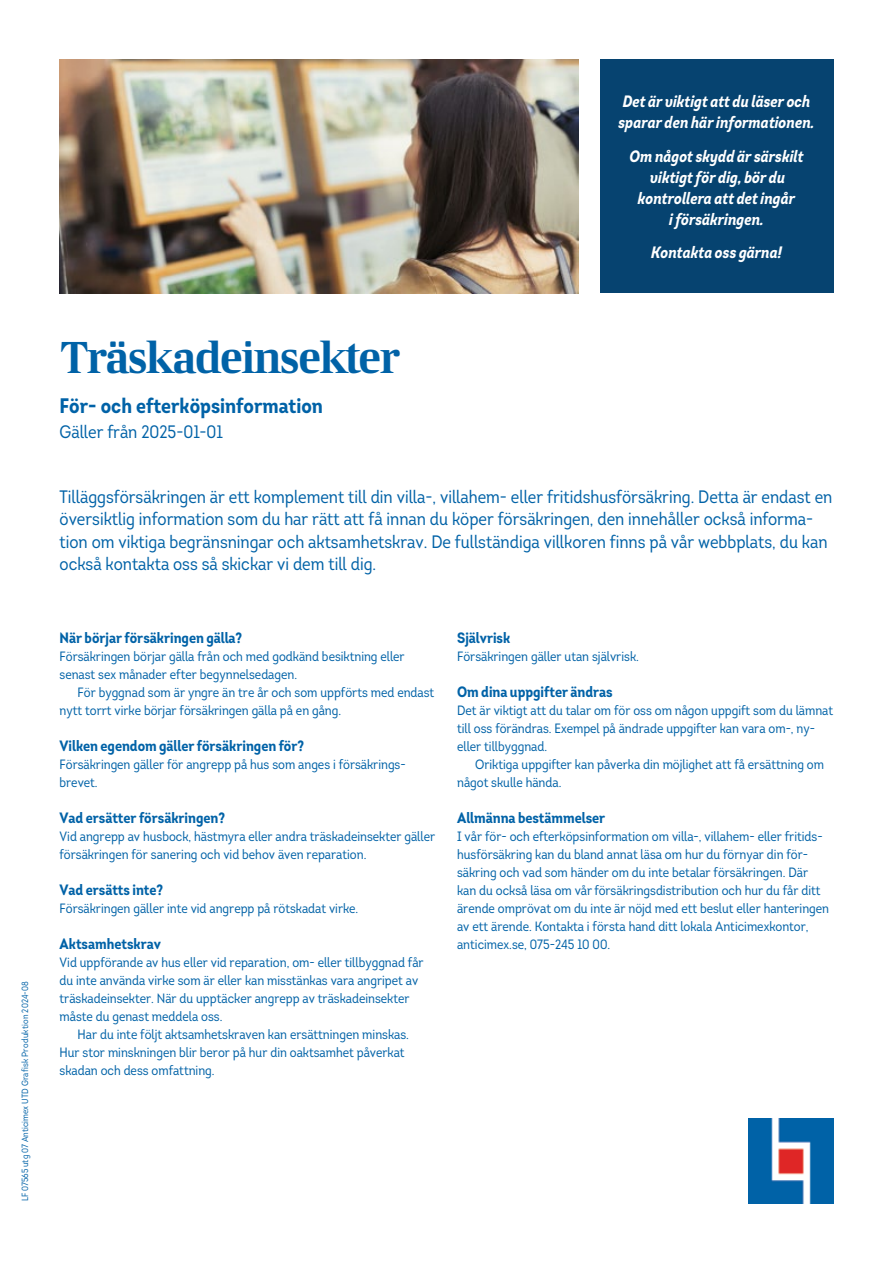
<style>
.page{position:relative;width:893px;height:1263px;background:#fff}
.page>*{position:absolute;margin:0;border:0;box-sizing:border-box;transform-origin:0 0}
.t1{font:45px "LF Rubrik 2";letter-spacing:-.04em;color:#0062a7}
.t2{font:700 21px "Intro Cond UDP";color:#0062a7}
.t3{font:18px/22.5px "Intro Cond UDP";color:#0062a7}
.t4{font:italic 700 16.5px/21px "Intro Cond UDP";color:#fff}
.t5{font:700 15px "Intro Cond UDP";color:#0062a7}
.t6{font:13.5px/18px "Intro Cond UDP";color:#0062a7}
.t7{font:9px "Intro Cond UDP";letter-spacing:.015em;color:#0062a7}
</style>
<div class="page">
<img style="left:60px;top:60px;width:518px;height:233px">
<div style="left:600px;top:60px;width:233px;height:233px;background:#064370"></div>
<img style="left:748px;top:1118px;width:85px;height:85px">
<p class="t4" style="left:618px;top:91px;width:198px">Det är viktigt att du läser och sparar den här informationen.</p>
<p class="t4" style="left:629px;top:145px;width:176px;text-align:center">Om något skydd är särskilt viktigt för dig, bör du kontrollera att det ingår<br>i försäkringen.</p>
<p class="t4" style="left:651px;top:242px;width:132px">Kontakta oss gärna!</p>
<p class="t7" style="left:19px;top:1201px;width:221px;rotate:-90deg">LF 07565 utg 07 Anticimex UTD Grafisk Produktion 2024-08</p>
<h1 class="t1" style="left:60px;top:329px;width:343px">Träskadeinsekter</h1>
<h2 class="t2" style="left:60px;top:392px;width:265px">För- och efterköpsinformation</h2>
<h3 class="t3" style="left:60px;top:420px;width:165px">Gäller från 2025-01-01</h3>
<p class="t3" style="left:60px;top:485px;width:774px">Tilläggsförsäkringen är ett komplement till din villa-, villahem- eller fritidshusförsäkring. Detta är endast en översiktlig information som du har rätt att få innan du köper försäkringen, den innehåller också informa&shy;tion om viktiga begränsningar och aktsamhetskrav. De fullständiga villkoren finns på vår webbplats, du kan också kontakta oss så skickar vi dem till dig.</p>
<p class="t5" style="left:60px;top:628px;width:184px">När börjar försäkringen gälla?</p>
<p class="t6" style="left:60px;top:647px;width:347px">Försäkringen börjar gälla från och med godkänd besiktning eller senast sex månader efter begynnelsedagen.</p>
<p class="t6" style="left:60px;top:683px;width:376px;text-indent:18px">För byggnad som är yngre än tre år och som uppförts med endast nytt torrt virke börjar försäkringen gälla på en gång.</p>
<p class="t5" style="left:60px;top:736px;width:246px">Vilken egendom gäller försäkringen för?</p>
<p class="t6" style="left:60px;top:755px;width:348px">Försäkringen gäller för angrepp på hus som anges i försäkrings&shy;brevet.</p>
<p class="t5" style="left:60px;top:808px;width:167px">Vad ersätter försäkringen?</p>
<p class="t6" style="left:60px;top:827px;width:377px">Vid angrepp av husbock, hästmyra eller andra träskadeinsekter gäller försäkringen för sanering och vid behov även reparation.</p>
<p class="t5" style="left:60px;top:880px;width:105px">Vad ersätts inte?</p>
<p class="t6" style="left:60px;top:899px;width:300px">Försäkringen gäller inte vid angrepp på rötskadat virke.</p>
<p class="t5" style="left:60px;top:934px;width:103px">Aktsamhetskrav</p>
<p class="t6" style="left:60px;top:953px;width:366px">Vid uppförande av hus eller vid reparation, om- eller tillbyggnad får du inte använda virke som är eller kan misstänkas vara angripet av träskadeinsekter. När du upptäcker angrepp av träskadeinsekter måste du genast meddela oss.</p>
<p class="t6" style="left:60px;top:1025px;width:351px;text-indent:18px">Har du inte följt aktsamhetskraven kan ersättningen minskas.<br>Hur stor minskningen blir beror på hur din oaktsamhet påverkat skadan och dess omfattning.</p>
<p class="t5" style="left:457px;top:628px;width:55px">Självrisk</p>
<p class="t6" style="left:457px;top:647px;width:183px">Försäkringen gäller utan självrisk.</p>
<p class="t5" style="left:457px;top:682px;width:157px">Om dina uppgifter ändras</p>
<p class="t6" style="left:457px;top:701px;width:378px">Det är viktigt att du talar om för oss om någon uppgift som du lämnat till oss förändras. Exempel på ändrade uppgifter kan vara om-, ny&shy;eller tillbyggnad.</p>
<p class="t6" style="left:457px;top:755px;width:368px;text-indent:18px">Oriktiga uppgifter kan påverka din möjlighet att få ersättning om något skulle hända.</p>
<p class="t5" style="left:457px;top:808px;width:150px">Allmänna bestämmelser</p>
<p class="t6" style="left:457px;top:827px;width:373px">I vår för- och efterköpsinformation om villa-, villahem- eller fritids&shy;husförsäkring kan du bland annat läsa om hur du förnyar din för&shy;säkring och vad som händer om du inte betalar försäkringen. Där kan du också läsa om vår försäkringsdistribution och hur du får ditt ärende omprövat om du inte är nöjd med ett beslut eller hanteringen av ett ärende. Kontakta i första hand ditt lokala Anticimexkontor, anticimex.se, 075-245 10 00.</p>
</div>
